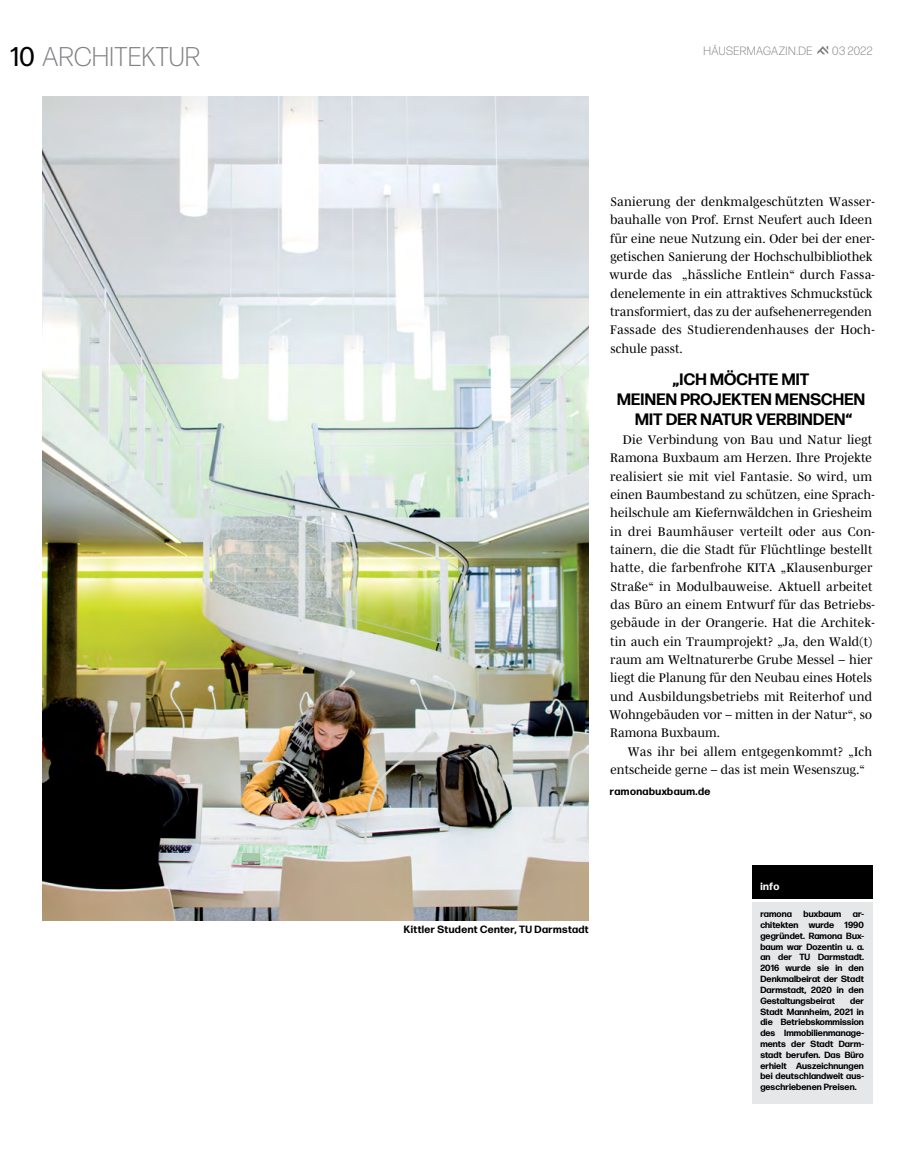
<style>
.page{position:relative;width:915px;height:1149px;background:#fff}
.page>*{position:absolute;margin:0;border:0;box-sizing:border-box;transform-origin:0 0}
.t1{font:300 27px "Forma DJR Deck";letter-spacing:.02em;color:#808285}
.t2{font:700 16.5px/19.8px "Forma DJR Deck";letter-spacing:.015em;color:#000;text-align:center}
.t3{font:12.75px/18.3px "Mencken Std";letter-spacing:.01em;color:#000}
.t4{font:300 12px "Forma DJR Deck";letter-spacing:.035em;color:#808285}
.t5{font:700 10.5px "Forma DJR Deck";letter-spacing:.04em;color:#000}
.t6{font:700 10.5px "Forma DJR Deck";color:#fff}
.t7{font:700 9px/10.8px "Forma DJR Deck";letter-spacing:.01em;color:#000;text-align:justify}
.s1{font-weight:400;color:#000}
</style>
<div class="page">
<svg style="left:817px;top:46px;width:10px;height:8px"></svg>
<img style="left:43px;top:96px;width:545px;height:824px">
<div style="left:751px;top:901px;width:121px;height:202px;background:#e6e7e8"></div>
<div style="left:751px;top:865px;width:121px;height:33px;background:#000"></div>
<h1 class="t1" style="left:11px;top:40px;width:191px"><span class="s1">10</span> ARCHITEKTUR</h1>
<p class="t4" style="left:703px;top:43px;width:110px">HÄUSERMAGAZIN.DE</p>
<p class="t4" style="left:832px;top:43px;width:42px">03 2022</p>
<p class="t3" style="left:609px;top:192px;width:266px">Sanierung der denkmalgeschützten Wasser&shy;bauhalle von Prof. Ernst Neufert auch Ideen für eine neue Nutzung ein. Oder bei der ener&shy;getischen Sanierung der Hochschulbibliothek wurde das „hässliche Entlein“ durch Fassa&shy;denelemente in ein attraktives Schmuckstück transformiert, das zu der aufsehenerregenden Fassade des Studierendenhauses der Hoch&shy;schule passt.</p>
<p class="t2" style="left:616px;top:369px;width:249px">„ICH MÖCHTE MIT<br>MEINEN PROJEKTEN MENSCHEN<br>MIT DER NATUR VERBINDEN“</p>
<p class="t3" style="left:609px;top:430px;width:267px;text-indent:13px">Die Verbindung von Bau und Natur liegt Ramona Buxbaum am Herzen. Ihre Projekte realisiert sie mit viel Fantasie. So wird, um einen Baumbestand zu schützen, eine Sprach&shy;heilschule am Kiefernwäldchen in Griesheim in drei Baumhäuser verteilt oder aus Con&shy;tainern, die die Stadt für Flüchtlinge bestellt hatte, die farbenfrohe KITA „Klausenburger Straße“ in Modulbauweise. Aktuell arbeitet das Büro an einem Entwurf für das Betriebs&shy;gebäude in der Orangerie. Hat die Architek&shy;tin auch ein Traumprojekt? „Ja, den Wald(t) raum am Weltnaturerbe Grube Messel – hier liegt die Planung für den Neubau eines Hotels und Ausbildungsbetriebs mit Reiterhof und Wohngebäuden vor – mitten in der Natur“, so Ramona Buxbaum.</p>
<p class="t3" style="left:610px;top:741px;width:263px;text-indent:17px">Was ihr bei allem entgegenkommt? „Ich entscheide gerne – das ist mein Wesenszug.“</p>
<p class="t5" style="left:609px;top:784px;width:102px">ramonabuxbaum.de</p>
<p class="t5" style="left:403px;top:921px;width:186px">Kittler Student Center, TU Darmstadt</p>
<p class="t6" style="left:760px;top:879px;width:21px">info</p>
<p class="t7" style="left:760px;top:908px;width:33px">ramona</p>
<p class="t7" style="left:803px;top:908px;width:39px">buxbaum</p>
<p class="t7" style="left:760px;top:908px;width:105px;text-indent:93px">ar&shy;chitekten wurde 1990 gegründet. Ramona Bux&shy;baum war Dozentin u. a. an der TU Darmstadt.<br>2016 wurde sie in den Denkmalbeirat der Stadt Darmstadt, 2020 in den Gestaltungsbeirat</p>
<p class="t7" style="left:760px;top:994px;width:105px;text-indent:90px">der Stadt Mannheim, 2021 in die Betriebskommission des Immobilienmanage&shy;ments der Stadt Darm&shy;stadt berufen. Das Büro erhielt Auszeichnungen bei deutschlandweit aus&shy;geschriebenen Preisen.</p>
</div>
